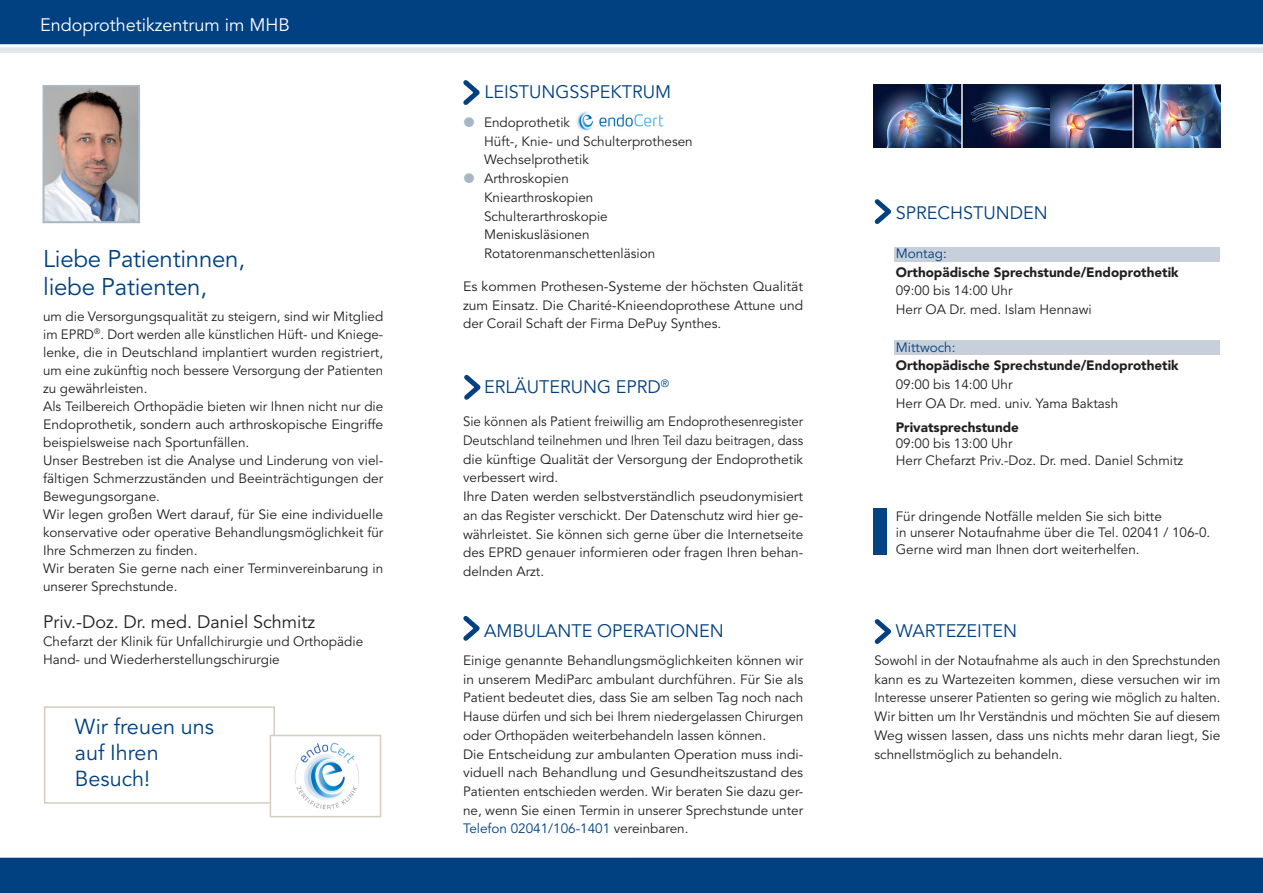
<style>
.page{position:relative;width:1263px;height:893px;background:#fff}
.page>*{position:absolute;margin:0;border:0;box-sizing:border-box;transform-origin:0 0}
.t1{font:24px/28.8px "Avenir";letter-spacing:-.01em;color:#014081}
.t2{font:21.6px/26px "Avenir";color:#014081}
.t3{font:18px "Avenir";color:#014081}
.t4{font:18px "Avenir";color:#231f20}
.t5{font:18px "Avenir";color:#fff}
.t6{font:13.5px/18.8px "Avenir";color:#231f20}
.t7{font:13.5px/18.8px "Avenir";color:#231f20;text-align:justify;scale:1.05 1}
.t8{font:900 13.5px "Avenir";color:#231f20}
.t9{font:13.5px "Avenir";color:#014081}
.s1{color:#014081}
</style>
<div class="page">
<div style="left:894px;top:247px;width:326px;height:14px;background:#c7cfda"></div>
<div style="left:894px;top:340px;width:326px;height:15px;background:#c7cfda"></div>
<svg style="left:463px;top:80px;width:17px;height:25px"></svg>
<svg style="left:874px;top:199px;width:17px;height:25px"></svg>
<svg style="left:463px;top:616px;width:17px;height:25px"></svg>
<svg style="left:874px;top:619px;width:17px;height:25px"></svg>
<div style="left:44px;top:706px;width:231px;height:98px;border:2px solid #d4cdc2"></div>
<div style="left:0;top:0;width:1263px;height:54px;background:#014081"></div>
<div style="left:0;top:856px;width:1263px;height:37px;background:#014081"></div>
<svg style="left:0;top:44px;width:1263px;height:12px"></svg>
<div style="left:873px;top:508px;width:13px;height:47px;background:#054282"></div>
<svg style="left:464px;top:374px;width:17px;height:26px"></svg>
<div style="left:270px;top:735px;width:111px;height:82px;background:#fff"></div>
<img style="left:295px;top:742px;width:64px;height:68px">
<div style="left:270px;top:735px;width:111px;height:82px;border:2px solid #d4cdc2"></div>
<img style="left:46px;top:88px;width:91px;height:132px">
<div style="left:43px;top:85px;width:97px;height:138px;border:2px solid #a8b7c4"></div>
<img style="left:576px;top:112px;width:88px;height:18px">
<img style="left:874px;top:85px;width:347px;height:62px">
<svg style="left:873px;top:84px;width:348px;height:1px"></svg>
<h3 class="t5" style="left:40px;top:14px;width:248px">Endoprothetikzentrum im MHB</h3>
<h1 class="t1" style="left:43px;top:245px;width:203px">Liebe Patientinnen, liebe Patienten,</h1>
<p class="t6" style="left:43px;top:308px;width:342px;line-height:18px">um die Versorgungsqualität zu steigern, sind wir Mitglied im EPRD<sup>®</sup>. Dort werden alle künstlichen Hüft- und Kniege&shy;lenke, die in Deutschland implantiert wurden registriert, um eine zukünftig noch bessere Versorgung der Patienten zu gewährleisten.<br>Als Teilbereich Orthopädie bieten wir Ihnen nicht nur die Endoprothetik, sondern auch arthroskopische Eingriffe beispielsweise nach Sportunfällen.<br>U nser Bestreben ist die Analyse und Linderung von viel&shy;fältigen Schmerzzuständen und Beeinträchtigungen der Bewegungsorgane.<br>Wir legen großen Wert darauf, für Sie eine individuelle konservative oder operative Behandlungsmöglichkeit für Ihre Schmerzen zu finden.<br>Wir beraten Sie gerne nach einer Terminvereinbarung in unserer Sprechstunde.</p>
<h3 class="t4" style="left:43px;top:612px;width:273px">Priv.-Doz. Dr. med. Daniel Schmitz</h3>
<p class="t6" style="left:43px;top:633px;width:322px;line-height:18px">Chefarzt der Klinik für Unfallchirurgie und Orthopädie<br>Hand- und Wiederherstellungschirurgie</p>
<h2 class="t2" style="left:75px;top:714px;width:141px">Wir freuen uns auf Ihren<br>Besuch!</h2>
<h3 class="t3" style="left:484px;top:82px;width:97px">Leistungsspek</h3>
<h3 class="t3" style="left:622px;top:82px;width:47px">trum</h3>
<p class="t6" style="left:484px;top:113px;width:210px">Endoprothetik<br>Hüft-, Knie- und Schulterprothesen<br>Wechselprothetik<br>Arthroskopien<br>Kniearthroskopien<br>Schulterarthroskopie<br>Meniskusläsionen<br>Rotatorenmanschettenläsion</p>
<p class="t7" style="left:463px;top:277px;width:325px">Es kommen Prothesen-Systeme der höchsten Qualität zum Einsatz. Die Charité-Knieendoprothese Attune und der Corail Schaft der Firma DePuy Synthes.</p>
<h3 class="t3" style="left:484px;top:377px;width:187px">Erläuterung EPRD<sup>®</sup></h3>
<p class="t6" style="left:463px;top:413px;width:342px">Sie können als Patient freiwillig am Endoprothesenregister Deutschland teilnehmen und Ihren Teil dazu beitragen, dass die künftige Qualität der Versorgung der Endoprothetik verbessert wird.<br>Ihre Daten werden selbstverständlich pseudonymisiert an das Register verschickt. Der Datenschutz wird hier ge&shy;währleistet. Sie können sich gerne über die Internetseite des EPRD genauer informieren oder fragen Ihren behan&shy;delnden Arzt.</p>
<h3 class="t3" style="left:484px;top:620px;width:140px">Am bulante Opera</h3>
<h3 class="t3" style="left:655px;top:620px;width:70px">tionen</h3>
<p class="t6" style="left:463px;top:651px;width:342px">Einige genannte Behandlungsmöglichkeiten können wir in unserem MediParc ambulant durchführen. Für Sie als Patient bedeutet dies, dass Sie am selben Tag noch nach Hause dürfen und sich bei Ihrem niedergelassen Chirurgen oder Orthopäden weiterbehandeln lassen können.<br>Die Entscheidung zur ambulanten Operation muss indi&shy;viduell nach Behandlung und Gesundheitszustand des Patienten entschieden werden. Wir beraten Sie dazu ger&shy;ne, wenn Sie einen Termin in unserer Sprechstunde unter <span class="s1">Telefon 02041/106-1401</span> vereinbaren.</p>
<h3 class="t3" style="left:896px;top:202px;width:22px">Sprechs</h3>
<h3 class="t3" style="left:973px;top:202px;width:76px">tunden</h3>
<p class="t9" style="left:896px;top:245px;width:53px">Montag:</p>
<p class="t8" style="left:896px;top:264px;width:285px">Orthopädische Sprechstunde/Endoprothetik</p>
<p class="t6" style="left:896px;top:282px;width:197px">09:00 bis 14:00 U hr<br>Herr OA Dr. med. Islam Hennawi</p>
<p class="t9" style="left:896px;top:339px;width:61px">Mittwoch:</p>
<p class="t8" style="left:896px;top:357px;width:285px">Orthopädische Sprechstunde/Endoprothetik</p>
<p class="t6" style="left:896px;top:375px;width:224px">09:00 bis 14:00 U hr<br>Herr OA Dr. med. univ. Yama Baktash</p>
<p class="t8" style="left:896px;top:419px;width:125px">Privatsprechstunde</p>
<p class="t6" style="left:896px;top:436px;width:289px;line-height:16.5px">09:00 bis 13:00 U hr<br>Herr Chefarzt Priv.-Doz. Dr. med. Daniel Schmitz</p>
<p class="t6" style="left:896px;top:508px;width:316px;line-height:16.5px">Für dringende Notfälle melden Sie sich bitte<br>in unserer Notaufnahme über die Tel. 02041 / 106-0.<br>Gerne wird man Ihnen dort weiterhelfen.</p>
<h3 class="t3" style="left:896px;top:620px;width:123px">Wartezeiten</h3>
<p class="t6" style="left:874px;top:651px;width:347px;text-align:justify">Sowohl in der Notaufnahme als auch in den Sprechstunden kann es zu Wartezeiten kommen, diese versuchen wir im Interesse unserer Patienten so gering wie möglich zu halten.<br>Wir bitten um Ihr Verständnis und möchten Sie auf diesem Weg wissen lassen, dass uns nichts mehr daran liegt, Sie schnellstmöglich zu behandeln.</p>
</div>
